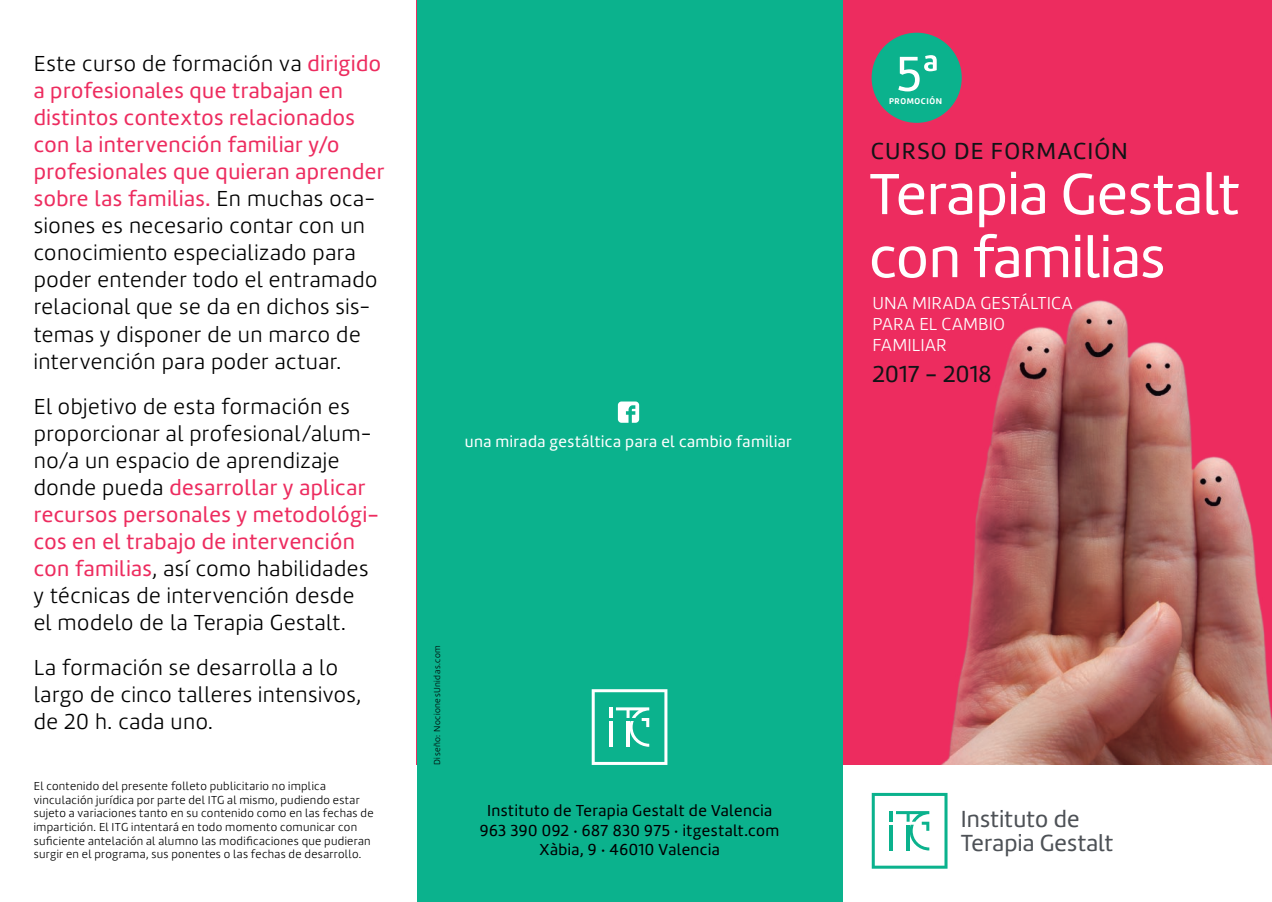
<style>
.page{position:relative;width:1272px;height:902px;background:#fff}
.page>*{position:absolute;margin:0;border:0;box-sizing:border-box;transform-origin:0 0}
.t1{font:60px/63px "Marine";color:#fff}
.t2{font:50.85px "Marine";color:#fff}
.t3{font:24.15px/24.2px "Marine";letter-spacing:.01em;color:#4d5156}
.t4{font:24px "Marine";letter-spacing:.04em;color:#111416}
.t5{font:24px "Marine";letter-spacing:.015em;color:#111416}
.t6{font:300 22.5px/27px "Marine";letter-spacing:.02em;color:#000001}
.t7{font:300 18px/21px "Marine";letter-spacing:.01em;color:#fff}
.t8{font:16.5px/19.8px "Marine";letter-spacing:.03em;color:#000001;text-align:center}
.t9{font:16.5px "Marine";letter-spacing:.03em;color:#fff}
.t10{font:300 12px/13.5px "Marine";letter-spacing:.025em;color:#000001}
.t11{font:300 9px "Marine";letter-spacing:.05em;color:#000001}
.t12{font:700 8.7px "Marine";letter-spacing:.07em;color:#fff}
.s1{font-weight:400;color:#ed2c5f}
</style>
<div class="page">
<div style="left:417px;top:0;width:854px;height:764px;background:#ed2c5f"></div>
<div style="left:417px;top:0;width:425px;height:901px;background:#0bb28d"></div>
<svg style="left:871px;top:792px;width:76px;height:76px"></svg>
<svg style="left:591px;top:689px;width:76px;height:75px"></svg>
<div style="left:871px;top:33px;width:90px;height:90px;background:#0bb28d;border-radius:50%"></div>
<svg style="left:618px;top:401px;width:21px;height:22px"></svg>
<img style="left:942px;top:300px;width:329px;height:464px">
<svg style="left:416px;top:4px;width:1px;height:761px"></svg>
<hr style="left:429px;top:17px;width:1px;height:867px;background:#ee1d23">
<hr style="left:404px;top:17px;width:1px;height:867px;background:#ee1d23">
<svg style="left:842px;top:4px;width:1px;height:893px"></svg>
<hr style="left:854px;top:17px;width:1px;height:867px;background:#ee1d23">
<hr style="left:829px;top:17px;width:1px;height:867px;background:#ee1d23">
<p class="t6" style="left:34px;top:50px;width:352px">Este curso de formación va <span class="s1">dirigido a profesionales que trabajan en distintos contextos relacionados con la intervención familiar y/o profesionales que quieran aprender sobre las familias.</span> En muchas oca&shy;siones es necesario contar con un conocimiento especializado para poder entender todo el entramado relacional que se da en dichos sis&shy;temas y disponer de un marco de intervención para poder actuar.</p>
<p class="t6" style="left:34px;top:392px;width:347px">El objetivo de esta formación es proporcionar al profesional/alum&shy;no/a un espacio de aprendizaje donde pueda <span class="s1">desarrollar y aplicar recursos personales y metodológi&shy;cos en el trabajo de intervención con familias</span>, así como habilidades y técnicas de intervención desde<br>el modelo de la Terapia Gestalt.</p>
<p class="t6" style="left:34px;top:653px;width:329px">La formación se desarrolla a lo largo de cinco talleres intensivos, de 20 h. cada uno.</p>
<p class="t10" style="left:34px;top:779px;width:341px">El contenido del presente folleto publicitario no implica vinculación jurídica por parte del ITG al mismo, pudiendo estar sujeto a variaciones tanto en su contenido como en las fechas de impartición. El ITG intentará en todo momento comunicar con suficiente antelación al alumno las modificaciones que pudieran surgir en el programa, sus ponentes o las fechas de desarrollo.</p>
<p class="t9" style="left:465px;top:431px;width:328px">una mirada gestáltica para el cambio familiar</p>
<h2 class="t2" style="left:896px;top:42px;width:44px">5ª</h2>
<p class="t12" style="left:889px;top:95px;width:55px">PROMOCIÓN</p>
<p class="t4" style="left:870px;top:135px;width:258px">CURSO DE FORMACIÓN</p>
<h1 class="t1" style="left:869px;top:162px;width:372px">Terapia Gestalt con familias</h1>
<p class="t7" style="left:872px;top:292px;width:201px">UNA MIRADA GESTÁLTICA<br>PARA EL CAMBIO<br>FAMILIAR</p>
<p class="t5" style="left:872px;top:358px;width:120px">2017 - 2018</p>
<p class="t11" style="left:431px;top:764px;width:121px;rotate:-90deg">Diseño: NocionesUnidas.com</p>
<p class="t8" style="left:480px;top:800px;width:301px">Instituto de Terapia Gestalt de Valencia<br>963 390 092 · 687 830 975 · itgestalt.com<br>Xàbia, 9 · 46010 Valencia</p>
<p class="t3" style="left:960px;top:806px;width:154px">Instituto de<br>Terapia Gestalt</p>
</div>
